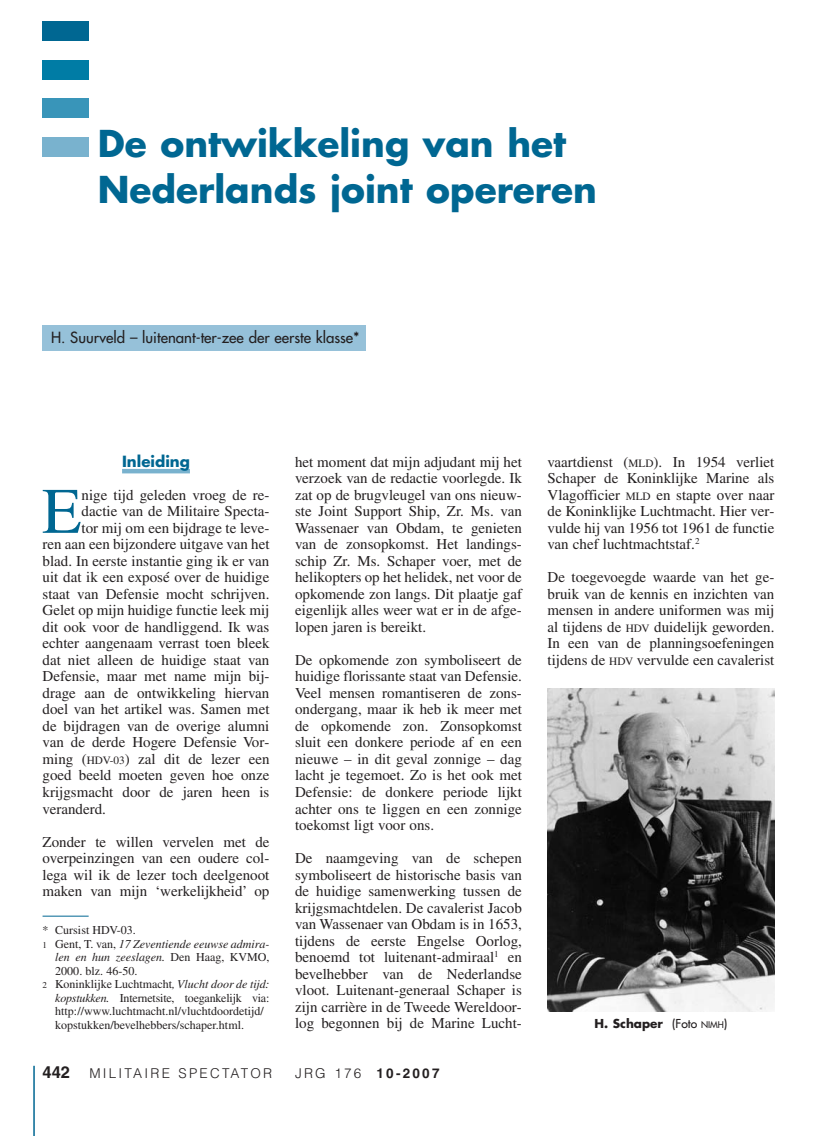
<style>
.page{position:relative;width:817px;height:1136px;background:#fff}
.page>*{position:absolute;margin:0;border:0;box-sizing:border-box;transform-origin:0 0}
.t1{font:64.8px "Times";color:#006792}
.t2{font:700 36px/45px "Futura";color:#006792}
.t3{font:15px/16.5px "Times";color:#231f20;text-align:justify}
.t4{font:15px "Futura";color:#231f20}
.t5{font:700 15px "Futura";color:#006792}
.t6{font:300 13.5px "Helvetica";letter-spacing:.165em;color:#231f20}
.t7{font:700 13.5px "Helvetica";letter-spacing:.165em;color:#231f20}
.t8{font:12px "Times";color:#231f20}
.t9{font:italic 12px "Times";color:#231f20}
.t10{font:700 12px "Futura";color:#231f20}
.s1{font-size:11.25px}
.s2{font-style:normal;font-size:9px}
.s3{font-style:normal}
.s4{font-size:9px}
.s5{font-style:italic}
.s6{font-weight:700;font-size:16.5px}
.s7{font-weight:300}
.s8{font-weight:400}
.s9{font-weight:400;font-size:9px}
</style>
<div class="page">
<hr style="left:33px;top:1065px;width:2px;height:70px;background:#006792">
<hr style="left:122px;top:469px;width:68px;height:4px;background:#79b2ce">
<hr style="left:43px;top:915px;width:46px;height:1px;background:#006792">
<div style="left:43px;top:99px;width:46px;height:19px;background:#3995b9"></div>
<div style="left:43px;top:60px;width:46px;height:19px;background:#007ca5"></div>
<div style="left:43px;top:21px;width:46px;height:19px;background:#006792"></div>
<div style="left:43px;top:137px;width:46px;height:20px;background:#79b2ce"></div>
<div style="left:43px;top:325px;width:322px;height:26px;background:#96c1d9"></div>
<img style="left:547px;top:688px;width:227px;height:323px">
<h2 class="t2" style="left:98px;top:125px;width:500px">De ontwikkeling van het<br>Nederlands joint opereren</h2>
<p class="t4" style="left:51px;top:330px;width:310px">H. Suurveld – luitenant-ter-zee der eerste klasse*</p>
<p class="t5" style="left:122px;top:454px;width:69px">Inleiding</p>
<h1 class="t1" style="left:42px;top:487px;width:41px">E</h1>
<p class="t3" style="left:82px;top:488px;width:189px">nige tijd geleden vroeg de re-</p>
<p class="t3" style="left:82px;top:504px;width:189px">dactie van de Militaire Specta-</p>
<p class="t3" style="left:82px;top:521px;width:189px">tor mij om een bijdrage te leve-</p>
<p class="t3" style="left:43px;top:537px;width:228px">ren aan een bijzondere uitgave van het</p>
<p class="t3" style="left:43px;top:554px;width:228px">blad. In eerste instantie ging ik er van</p>
<p class="t3" style="left:43px;top:570px;width:228px">uit dat ik een exposé over de huidige</p>
<p class="t3" style="left:43px;top:587px;width:228px">staat van Defensie mocht schrijven.</p>
<p class="t3" style="left:43px;top:603px;width:228px">Gelet op mijn huidige functie leek mij</p>
<p class="t3" style="left:43px;top:620px;width:228px">dit ook voor de handliggend. Ik was</p>
<p class="t3" style="left:43px;top:636px;width:228px">echter aangenaam verrast toen bleek</p>
<p class="t3" style="left:43px;top:653px;width:228px">dat niet alleen de huidige staat van</p>
<p class="t3" style="left:43px;top:669px;width:228px">Defensie, maar met name mijn bij -</p>
<p class="t3" style="left:43px;top:686px;width:228px">drage aan de ontwikkeling hiervan</p>
<p class="t3" style="left:43px;top:702px;width:228px">doel van het artikel was. Samen met</p>
<p class="t3" style="left:43px;top:719px;width:228px">de bijdragen van de overige alumni</p>
<p class="t3" style="left:43px;top:735px;width:228px">van de derde Hogere Defensie Vor-</p>
<p class="t3" style="left:43px;top:752px;width:228px">ming (<span class="s1">HDV-03</span>) zal dit de lezer een</p>
<p class="t3" style="left:43px;top:768px;width:228px">goed beeld moeten geven hoe onze</p>
<p class="t3" style="left:43px;top:785px;width:228px">krijgsmacht door de jaren heen is</p>
<p class="t3" style="left:43px;top:801px;width:65px">veranderd.</p>
<p class="t3" style="left:43px;top:834px;width:228px">Zonder te willen vervelen met de overpeinzingen van een oudere col - lega wil ik de lezer toch deelgenoot maken van mijn ‘werkelijkheid’ op</p>
<p class="t8" style="left:43px;top:925px;width:95px">* Cursist HDV-03.</p>
<p class="t9" style="left:43px;top:939px;width:228px"><span class="s2">1</span> <span class="s3">Gent, T. van,</span> 17 Zeventiende eeuwse admira -</p>
<p class="t9" style="left:55px;top:952px;width:216px">len en hun zeeslagen. <span class="s3">Den Haag, KVMO,</span></p>
<p class="t8" style="left:55px;top:966px;width:84px">2000. blz. 46-50.</p>
<p class="t8" style="left:43px;top:979px;width:228px"><span class="s4">2</span> Koninklijke Luchtmacht<span class="s5">, Vlucht door de tijd:</span></p>
<p class="t8" style="left:55px;top:993px;width:215px"><span class="s5">kopstukken.</span> Internetsite, toegankelijk via:</p>
<p class="t8" style="left:55px;top:1006px;width:210px">http://www.luchtmacht.nl/vluchtdoordetijd/</p>
<p class="t8" style="left:55px;top:1020px;width:190px">kopstukken/bevelhebbers/schaper.html.</p>
<p class="t3" style="left:295px;top:455px;width:228px">het moment dat mijn adjudant mij het verzoek van de redactie voorlegde. Ik zat op de brugvleugel van ons nieuw&shy;ste Joint Support Ship, Zr. Ms. van Wassenaer van Obdam, te genieten van de zonsopkomst. Het landings&shy;schip Zr. Ms. Schaper voer, met de helikopters op het helidek, net voor de opkomende zon langs. Dit plaatje gaf eigenlijk alles weer wat er in de afge&shy;lopen jaren is bereikt.</p>
<p class="t3" style="left:295px;top:653px;width:228px">De opkomende zon symboliseert de huidige florissante staat van Defensie.<br>Veel mensen romantiseren de zons - ondergang, maar ik heb ik meer met de opkomende zon. Zonsopkomst sluit een donkere periode af en een nieuwe – in dit geval zonnige – dag lacht je tegemoet. Zo is het ook met Defensie: de donkere periode lijkt achter ons te liggen en een zonnige toekomst ligt voor ons.</p>
<p class="t3" style="left:295px;top:851px;width:228px">De naamgeving van de schepen symboliseert de historische basis van de huidige samenwerking tussen de krijgsmachtdelen. De cavalerist Jacob van Wassenaer van Obdam is in 1653, tijdens de eerste Engelse Oorlog, benoemd tot luitenant-admiraal<sup>1</sup> en bevelhebber van de Nederlandse vloot. Luitenant-generaal Schaper is zijn carrière in de Tweede Wereldoor&shy;log begonnen bij de Marine Lucht-</p>
<p class="t6" style="left:43px;top:1067px;width:231px"><span class="s6">442</span> MILITAIRE SPECTATOR</p>
<p class="t7" style="left:295px;top:1067px;width:146px"><span class="s7">JRG 176</span> 10-2007</p>
<p class="t3" style="left:547px;top:455px;width:228px">vaartdienst (<span class="s1">MLD</span>). In 1954 verliet Schaper de Koninklijke Marine als Vlagofficier <span class="s1">MLD</span> en stapte over naar de Koninklijke Luchtmacht. Hier ver&shy;vulde hij van 1956 tot 1961 de functie van chef luchtmachtstaf.<sup>2</sup></p>
<p class="t3" style="left:547px;top:570px;width:228px">De toegevoegde waarde van het ge&shy;bruik van de kennis en inzichten van mensen in andere uniformen was mij al tijdens de <span class="s1">HDV</span> duidelijk geworden.<br>In een van de planningsoefeningen tijdens de <span class="s1">HDV</span> vervulde een cavalerist</p>
<p class="t10" style="left:594px;top:1018px;width:134px">H. Schaper <span class="s8">(Foto</span> <span class="s9">NIMH</span><span class="s8">)</span></p>
</div>
